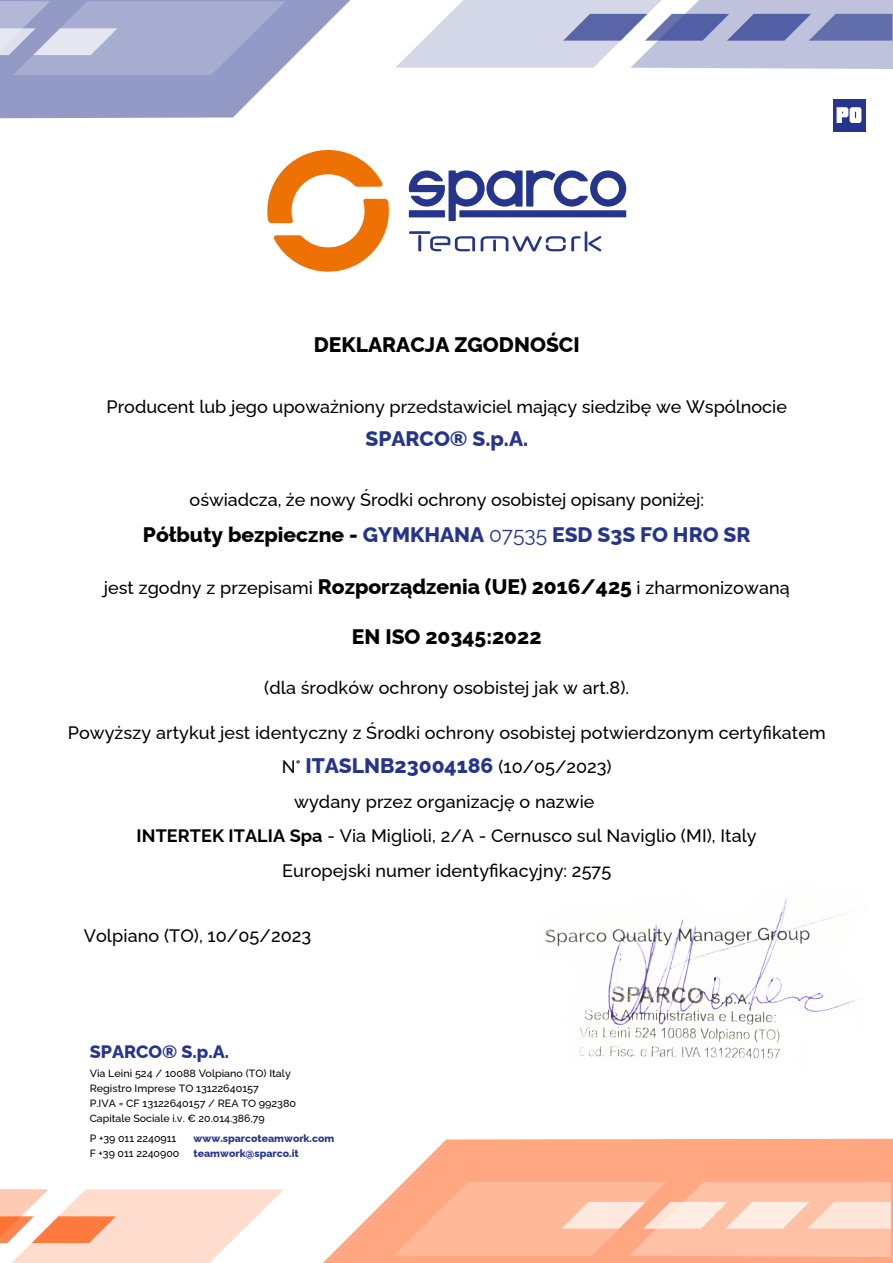
<style>
.page{position:relative;width:893px;height:1263px;background:#fff}
.page>*{position:absolute;margin:0;border:0;box-sizing:border-box;transform-origin:0 0}
.t1{font:800 21px "Raleway";color:#26358c}
.t2{font:800 21px "Raleway";color:#000}
.t3{font:500 18px/34.5px "Raleway";letter-spacing:.005em;color:#000;text-align:center}
.t4{font:800 18px "Raleway";color:#26358c}
.t5{font:500 10.5px/15px "Raleway";color:#000}
.t6{font:800 10.5px/15px "Raleway";color:#26358c}
.s1{color:#000}
.s2{font-weight:400}
.s3{font-weight:800;font-size:21px}
.s4{font-weight:500;font-size:18px;color:#000}
.s5{font-weight:700}
</style>
<div class="page">
<svg style="left:0;top:0;width:350px;height:118px"></svg>
<svg style="left:395px;top:0;width:498px;height:69px;background:#bcc0db"></svg>
<svg style="left:323px;top:1139px;width:570px;height:124px;fill:#ffa780"></svg>
<svg style="left:394px;top:1182px;width:497px;height:75px;background:#ffc1a5"></svg>
<svg style="left:0;top:1189px;width:284px;height:74px"></svg>
<svg style="left:409px;top:170px;width:217px;height:51px"></svg>
<hr style="left:418px;top:235px;width:3px;height:16px;background:#26358c">
<hr style="left:409px;top:231px;width:21px;height:3px;background:#26358c">
<svg style="left:430px;top:236px;width:45px;height:15px"></svg>
<svg style="left:481px;top:231px;width:120px;height:21px"></svg>
<svg style="left:267px;top:150px;width:122px;height:122px"></svg>
<div style="left:833px;top:99px;width:32px;height:33px;background:#26358c"></div>
<svg style="left:837px;top:107px;width:24px;height:16px"></svg>
<img style="left:545px;top:899px;width:314px;height:160px">
<p class="t2" style="left:314px;top:328px;width:268px">DEKLARACJA ZGODNOŚCI</p>
<p class="t3" style="left:107px;top:387px;width:682px">Producent lub jego upoważniony przedstawiciel mający siedzibę we Wspólnocie</p>
<p class="t1" style="left:365px;top:421px;width:164px">SPARCO® S.p.A.</p>
<p class="t3" style="left:190px;top:481px;width:516px">oświadcza, że nowy Środki ochrony osobistej opisany poniżej:</p>
<p class="t1" style="left:143px;top:518px;width:609px"><span class="s1">Półbuty bezpieczne -</span> GYMKHANA <span class="s2">07535</span> ESD S3S FO HRO SR</p>
<p class="t3" style="left:104px;top:568px;width:688px">jest zgodny z przepisami <span class="s3">Rozporządzenia (UE) 2016/425</span> i zharmonizowaną</p>
<p class="t2" style="left:352px;top:620px;width:191px">EN ISO 20345:2022</p>
<p class="t3" style="left:264px;top:668px;width:366px">(dla środków ochrony osobistej jak w art.8).</p>
<p class="t3" style="left:68px;top:713px;width:759px">Powyższy artykuł jest identyczny z Środki ochrony osobistej potwierdzonym certyfikatem</p>
<p class="t1" style="left:282px;top:749px;width:331px"><span class="s4">N°</span> ITASLNB23004186 <span class="s4">(10/05/2023)</span></p>
<p class="t3" style="left:137px;top:782px;width:622px">wydany przez organizację o nazwie<br><span class="s5">INTERTEK ITALIA Spa</span> - Via Miglioli, 2/A - Cernusco sul Naviglio (MI), Italy<br>Europejski numer identyfikacyjny: 2575</p>
<p class="t3" style="left:84px;top:916px;width:229px">Volpiano (TO), 10/05/2023</p>
<p class="t4" style="left:90px;top:1037px;width:141px">SPARCO® S.p.A.</p>
<p class="t5" style="left:90px;top:1064px;width:208px">Via Leinì 524 / 10088 Volpiano (TO) Italy Registro Imprese TO 13122640157<br>P.IVA = CF 13122640157 / REA TO 992380<br>Capitale Sociale i.v. € 20.014.386,79</p>
<p class="t6" style="left:194px;top:1130px;width:142px">www.sparcoteamwork.com teamwork@sparco.it</p>
<p class="t5" style="left:90px;top:1130px;width:91px">P +39 011 2240911<br>F +39 011 2240900</p>
</div>
